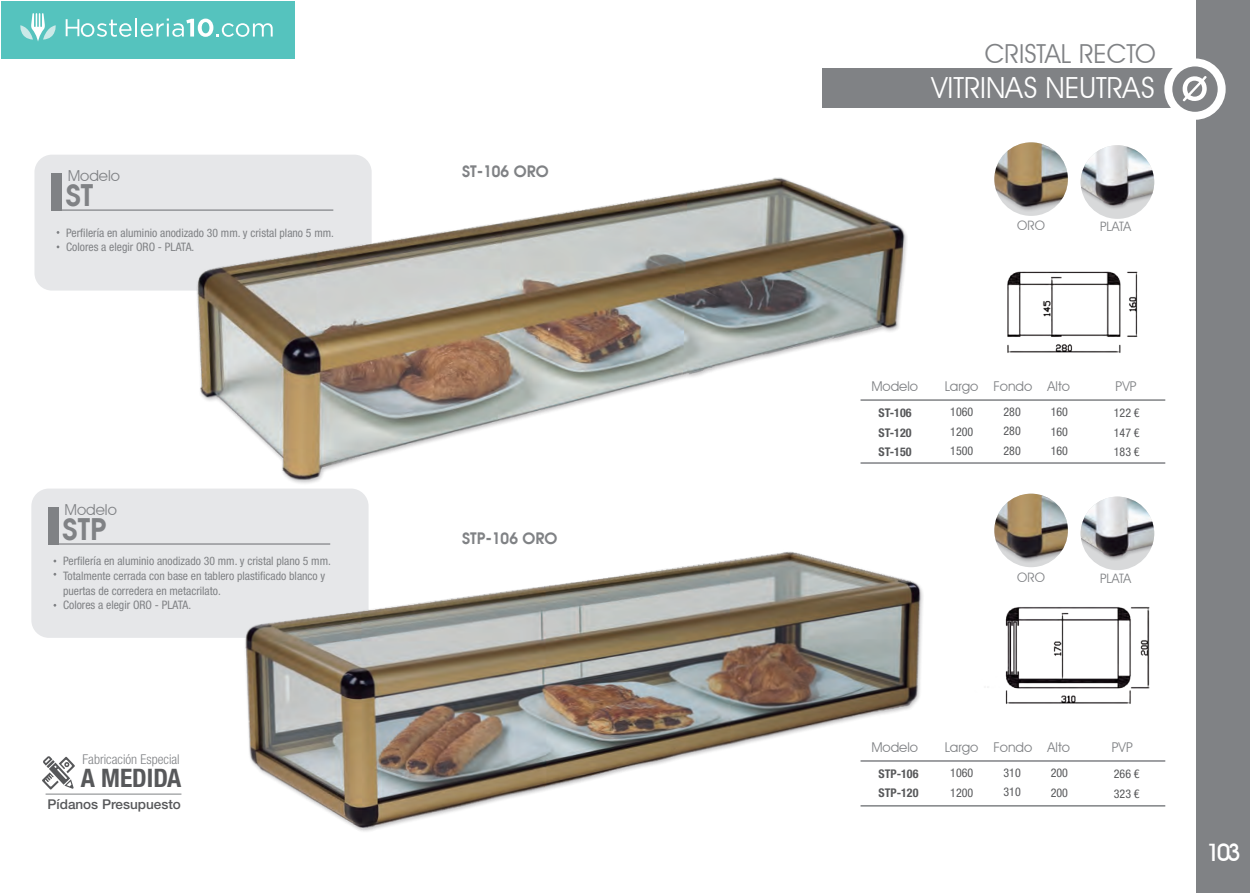
<style>
.page{position:relative;width:1250px;height:893px;background:#fff}
.page>*{position:absolute;margin:0;border:0;box-sizing:border-box;transform-origin:0 0}
.t1{font:29.1px "Avant Garde IT Cby BT";color:#fff}
.t2{font:600 29.1px "Avant Garde";color:#808285}
.t3{font:26.25px "Avant Garde IT Cby BT";color:#808285}
.t4{font:700 condensed 25.5px "Helvetica Neue LT Std";color:#57585a}
.t5{font:500 24px "Avant Garde IT Cby BT";color:#fff}
.t6{font:600 15.45px "Avant Garde";color:#808285}
.t7{font:15.15px "Avant Garde IT Cby BT";color:#808285}
.t8{font:13.5px "Avant Garde IT Cby BT";color:#808285}
.t9{font:300 condensed 13.5px "Helvetica Neue LT Std";color:#808285}
.t10{font:500 13.5px "Helvetica Neue LT Std";color:#57585a}
.t11{font:13.05px "Avant Garde IT Cby BT";color:#808285}
.t12{font:condensed 12px "Helvetica Neue LT Std";color:#57585a}
.t13{font:700 condensed 12px "Helvetica Neue LT Std";color:#57585a}
.t14{font:condensed 11.7px/14.5px "Helvetica Neue LT Std";color:#808285}
</style>
<div class="page">
<div style="left:1196px;top:0;width:54px;height:893px;background:#808285"></div>
<div style="left:822px;top:68px;width:366px;height:40px;background:#808285"></div>
<svg style="left:1168px;top:62px;width:54px;height:54px"></svg>
<div style="left:1164px;top:58px;width:62px;height:62px;border:8px solid #fff;border-radius:50%"></div>
<svg style="left:1183px;top:76px;width:24px;height:25px"></svg>
<div style="left:34px;top:155px;width:338px;height:136px;background:#e6e7e9;border-radius:18px"></div>
<div style="left:31px;top:489px;width:338px;height:149px;background:#e6e7e9;border-radius:18px"></div>
<img style="left:139px;top:155px;width:856px;height:334px">
<img style="left:180px;top:460px;width:816px;height:372px">
<div style="left:51px;top:173px;width:11px;height:38px;background:#808285"></div>
<div style="left:48px;top:507px;width:11px;height:38px;background:#808285"></div>
<hr style="left:54px;top:209px;width:279px;height:2px;background:#808285">
<hr style="left:51px;top:543px;width:279px;height:2px;background:#808285">
<hr style="left:860px;top:399px;width:305px;height:2px;background:#808285">
<hr style="left:860px;top:760px;width:305px;height:2px;background:#808285">
<hr style="left:860px;top:462px;width:305px;height:2px;background:#808285">
<hr style="left:860px;top:805px;width:305px;height:2px;background:#808285">
<img style="left:972px;top:249px;width:166px;height:125px">
<img style="left:989px;top:592px;width:161px;height:125px">
<hr style="left:46px;top:794px;width:135px;height:1px;background:#808285">
<svg style="left:42px;top:756px;width:33px;height:34px"></svg>
<img style="left:994px;top:494px;width:74px;height:73px;border-radius:37px">
<img style="left:1081px;top:497px;width:73px;height:73px;border-radius:37px">
<img style="left:994px;top:142px;width:74px;height:74px;border-radius:37px">
<img style="left:1081px;top:145px;width:73px;height:74px;border-radius:37px">
<div style="left:1px;top:2px;width:294px;height:57px;background:#55c3be"></div>
<svg style="left:66px;top:18px;width:207px;height:19px"></svg>
<svg style="left:20px;top:13px;width:36px;height:28px"></svg>
<p class="t7" style="left:68px;top:167px;width:54px">Modelo</p>
<p class="t2" style="left:66px;top:176px;width:29px">ST</p>
<p class="t14" style="left:66px;top:225px;width:269px">Perfilería en aluminio anodizado 30 mm. y cristal plano 5 mm.</p>
<p class="t14" style="left:66px;top:240px;width:130px">Colores a elegir ORO - PLATA.</p>
<p class="t7" style="left:65px;top:501px;width:54px">Modelo</p>
<p class="t2" style="left:63px;top:510px;width:45px">STP</p>
<p class="t14" style="left:63px;top:554px;width:269px">Perfilería en aluminio anodizado 30 mm. y cristal plano 5 mm.</p>
<p class="t14" style="left:63px;top:568px;width:264px">Totalmente cerrada con base en tablero plastificado blanco y puertas de corredera en metacrilato.</p>
<p class="t14" style="left:63px;top:598px;width:130px">Colores a elegir ORO - PLATA.</p>
<p class="t9" style="left:83px;top:752px;width:99px">Fabricación Especial</p>
<p class="t4" style="left:81px;top:762px;width:102px">A MEDIDA</p>
<p class="t10" style="left:48px;top:796px;width:135px">Pídanos Presupuesto</p>
<p class="t6" style="left:462px;top:162px;width:88px">ST-106 ORO</p>
<p class="t6" style="left:462px;top:528px;width:97px">STP-106 ORO</p>
<p class="t3" style="left:985px;top:38px;width:172px">CRISTAL RECTO</p>
<p class="t1" style="left:931px;top:70px;width:225px">VITRINAS NEUTRAS</p>
<p class="t11" style="left:1017px;top:218px;width:29px">ORO</p>
<p class="t11" style="left:1100px;top:219px;width:33px">PLATA</p>
<p class="t8" style="left:871px;top:378px;width:48px">Modelo</p>
<p class="t8" style="left:945px;top:378px;width:127px">Largo Fondo Alto</p>
<p class="t8" style="left:1115px;top:378px;width:23px">PVP</p>
<p class="t13" style="left:878px;top:405px;width:35px">ST-106</p>
<p class="t13" style="left:878px;top:425px;width:35px">ST-120</p>
<p class="t13" style="left:878px;top:444px;width:35px">ST-150</p>
<p class="t12" style="left:950px;top:405px;width:25px">1060</p>
<p class="t12" style="left:950px;top:425px;width:25px">1200</p>
<p class="t12" style="left:950px;top:444px;width:25px">1500</p>
<p class="t12" style="left:1003px;top:404px;width:19px">280</p>
<p class="t12" style="left:1003px;top:424px;width:19px">280</p>
<p class="t12" style="left:1003px;top:443px;width:19px">280</p>
<p class="t12" style="left:1051px;top:405px;width:19px">160</p>
<p class="t12" style="left:1051px;top:425px;width:19px">160</p>
<p class="t12" style="left:1051px;top:444px;width:19px">160</p>
<p class="t12" style="left:1114px;top:406px;width:27px">122 €</p>
<p class="t12" style="left:1114px;top:426px;width:27px">147 €</p>
<p class="t12" style="left:1114px;top:445px;width:27px">183 €</p>
<p class="t11" style="left:1017px;top:569px;width:29px">ORO</p>
<p class="t11" style="left:1100px;top:570px;width:33px">PLATA</p>
<p class="t8" style="left:871px;top:739px;width:48px">Modelo</p>
<p class="t8" style="left:945px;top:739px;width:127px">Largo Fondo Alto</p>
<p class="t8" style="left:1112px;top:739px;width:23px">PVP</p>
<p class="t13" style="left:878px;top:766px;width:41px">STP-106</p>
<p class="t13" style="left:878px;top:786px;width:41px">STP-120</p>
<p class="t12" style="left:950px;top:766px;width:25px">1060</p>
<p class="t12" style="left:950px;top:785px;width:25px">1200</p>
<p class="t12" style="left:1003px;top:765px;width:19px">310</p>
<p class="t12" style="left:1003px;top:785px;width:19px">310</p>
<p class="t12" style="left:1051px;top:766px;width:19px">200</p>
<p class="t12" style="left:1051px;top:785px;width:19px">200</p>
<p class="t12" style="left:1114px;top:767px;width:27px">266 €</p>
<p class="t12" style="left:1114px;top:786px;width:27px">323 €</p>
<p class="t5" style="left:1206px;top:838px;width:36px">103</p>
</div>
